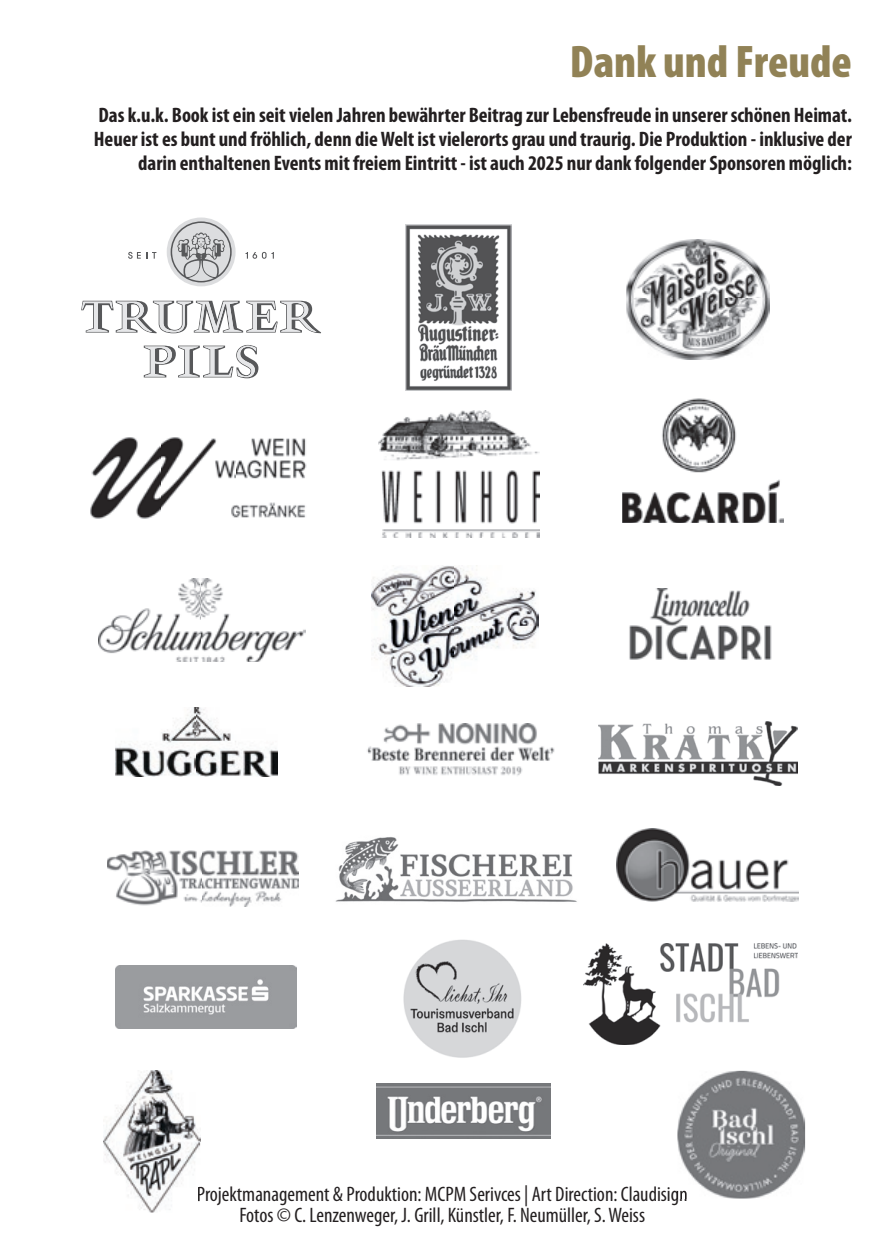
<style>
.page{position:relative;width:893px;height:1259px;background:#fff}
.page>*{position:absolute;margin:0;border:0;box-sizing:border-box;transform-origin:0 0}
.t1{font:900 condensed 45.9px "Myriad Pro";letter-spacing:-.005em;color:#918256}
.t2{font:700 condensed 21px/24px "Myriad Pro";letter-spacing:-.005em;color:#231f20;text-align:right}
.t3{font:condensed 21px/21px "Myriad Pro";color:#231f20;text-align:center}
</style>
<div class="page">
<img style="left:616px;top:828px;width:183px;height:73px">
<img style="left:622px;top:398px;width:161px;height:125px">
<svg style="left:144px;top:345px;width:114px;height:33px"></svg>
<svg style="left:81px;top:301px;width:240px;height:32px"></svg>
<svg style="left:128px;top:252px;width:28px;height:7px"></svg>
<svg style="left:245px;top:252px;width:29px;height:7px"></svg>
<div style="left:167px;top:217px;width:69px;height:69px;background:#dcdddf;border-radius:50%"></div>
<svg style="left:171px;top:221px;width:61px;height:61px"></svg>
<img style="left:626px;top:239px;width:144px;height:120px">
<img style="left:406px;top:225px;width:106px;height:165px">
<img style="left:403px;top:939px;width:119px;height:119px">
<img style="left:335px;top:837px;width:242px;height:65px">
<img style="left:583px;top:943px;width:214px;height:101px">
<img style="left:367px;top:723px;width:188px;height:53px">
<img style="left:99px;top:578px;width:206px;height:84px">
<img style="left:378px;top:410px;width:162px;height:127px">
<img style="left:629px;top:589px;width:143px;height:71px">
<img style="left:116px;top:707px;width:161px;height:69px">
<img style="left:107px;top:850px;width:192px;height:56px">
<img style="left:598px;top:721px;width:200px;height:65px">
<img style="left:90px;top:437px;width:217px;height:82px">
<img style="left:371px;top:566px;width:167px;height:120px">
<img style="left:377px;top:1083px;width:174px;height:55px">
<img style="left:103px;top:1070px;width:97px;height:142px">
<img style="left:198px;top:1185px;width:2px;height:21px">
<img style="left:677px;top:1070px;width:128px;height:128px">
<svg style="left:677px;top:1185px;width:10px;height:13px"></svg>
<img style="left:116px;top:965px;width:180px;height:64px">
<h1 class="t1" style="left:570px;top:36px;width:283px">Dank und Freude</h1>
<p class="t2" style="left:94px;top:103px;width:759px">Das k.u.k. Book ist ein seit vielen Jahren bewährter Beitrag zur Lebensfreude in unserer schönen Heimat.<br>Heuer ist es bunt und fröhlich, denn die Welt ist vielerorts grau und traurig. Die Produktion - inklusive der darin enthaltenen Events mit freiem Eintritt - ist auch 2025 nur dank folgender Sponsoren möglich:</p>
<p class="t3" style="left:197px;top:1183px;width:492px">Projektmanagement &amp; Produktion: MCPM Serivces | Art Direction: Claudisign<br>Fotos © C. Lenzenweger, J. Grill, Künstler, F. Neumüller, S. Weiss</p>
</div>
